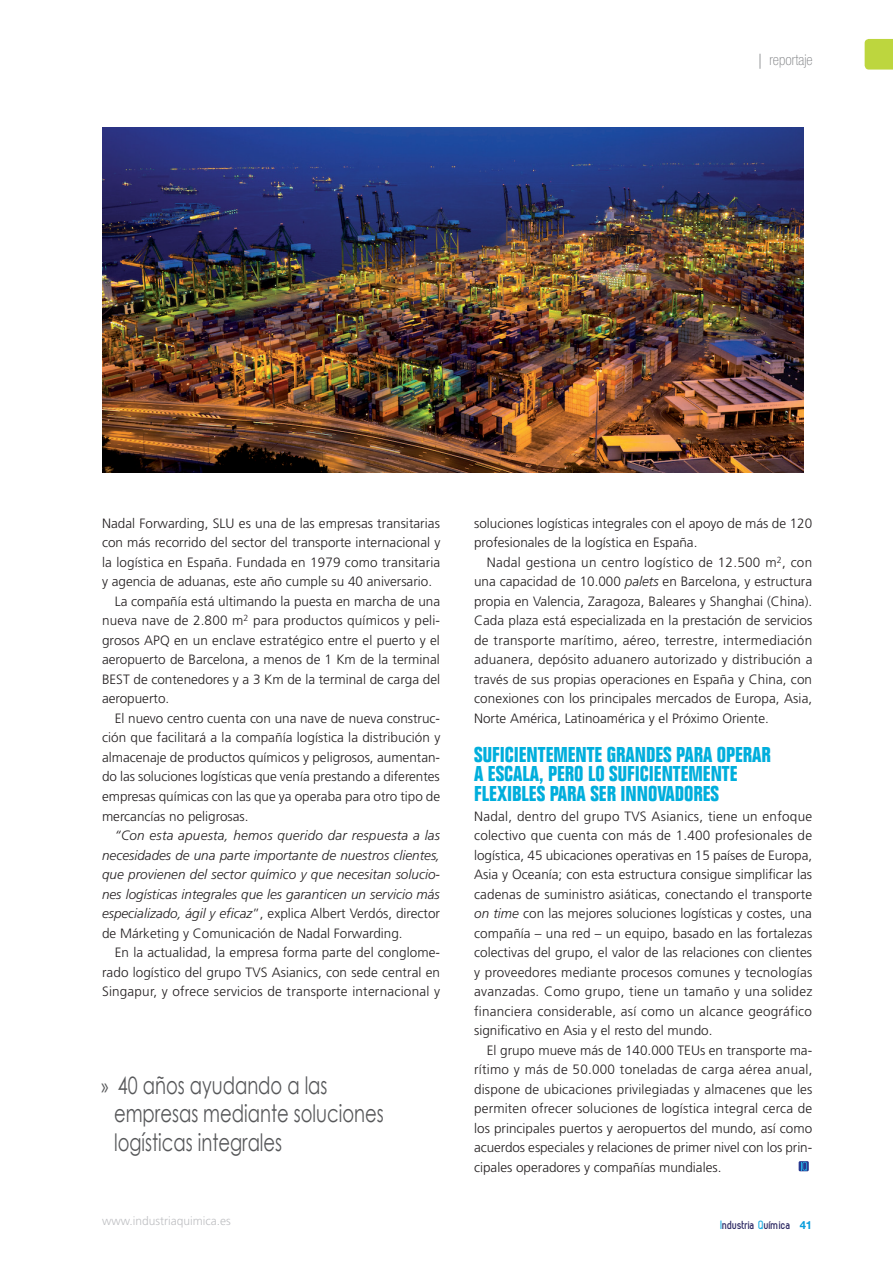
<style>
.page{position:relative;width:893px;height:1263px;background:#fff}
.page>*{position:absolute;margin:0;border:0;box-sizing:border-box;transform-origin:0 0}
.t1{font:24px/28.5px "Century Gothic";color:#57585a;scale:.75 1}
._02_IQ_APARTADO{font:700 condensed 21px/19.5px "Folio";color:#00aedc}
.t2{font:100 condensed 15px "Helvetica Neue LT Std";color:#808285}
._01-TEXTO{font:300 13.5px/19.5px "Frutiger";color:#231f20;text-align:justify}
._01-TEXTO_sin_sangri{font:300 13.5px/19.5px "Frutiger";color:#231f20;text-align:justify}
._01-TEXTO-2{font:italic 300 13.5px/19.5px "Frutiger";color:#231f20;text-align:justify}
.t3{font:300 12px "Frutiger";color:#bebfc2}
.t4{font:700 12px "Zag";color:#27235f}
.s1{font-family:"Frutiger";font-weight:300}
.s2{font-style:normal}
.s3{font-family:"Myriad Pro"}
.s4{font-style:italic}
.s5{color:#1bace1}
.s6{font-family:"Helvetica Neue LT Std";font-size:11.25px;color:#069ddc}
</style>
<div class="page">
<svg style="left:865px;top:39px;width:28px;height:31px"></svg>
<img style="left:102px;top:128px;width:702px;height:344px">
<div style="left:799px;top:1161px;width:10px;height:10px;background:#283890"></div>
<svg style="left:801px;top:1162px;width:6px;height:9px"></svg>
<p class="t2" style="left:758px;top:51px;width:56px"><span class="s1">|</span> reportaje</p>
<p class="_01-TEXTO_sin_sangri" style="left:102px;top:514px;width:340px">Nadal Forwarding, SLU es una de las empresas transitarias con más recorrido del sector del transporte internacional y la logística en España. Fundada en 1979 como transitaria y agencia de aduanas, este año cumple su 40 aniversario.</p>
<p class="_01-TEXTO" style="left:102px;top:592px;width:340px;text-indent:13px">La compañía está ultimando la puesta en marcha de una nueva nave de 2.800 m<sup>2</sup> para productos químicos y peli&shy;grosos APQ en un enclave estratégico entre el puerto y el aeropuerto de Barcelona, a menos de 1 Km de la terminal BEST de contenedores y a 3 Km de la terminal de carga del aeropuerto.</p>
<p class="_01-TEXTO" style="left:102px;top:709px;width:340px;text-indent:13px">El nuevo centro cuenta con una nave de nueva construc&shy;ción que facilitará a la compañía logística la distribución y almacenaje de productos químicos y peligrosos, aumentan&shy;do las soluciones logísticas que venía prestando a diferentes empresas químicas con las que ya operaba para otro tipo de mercancías no peligrosas.</p>
<p class="_01-TEXTO-2" style="left:102px;top:826px;width:340px;text-indent:13px">“Con esta apuesta, hemos querido dar respuesta a las necesidades de una parte importante de nuestros clientes, que provienen del sector químico y que necesitan solucio&shy;nes logísticas integrales que les garanticen un servicio más especializado, ágil y eficaz<span class="s2">”, explica Albert Verdós, director de Márketing y Comunicación de Nadal Forwarding.</span></p>
<p class="_01-TEXTO" style="left:102px;top:943px;width:340px;text-indent:13px">En la actualidad, la empresa forma parte del conglome&shy;rado logístico del grupo TVS Asianics, con sede central en Singapur, y ofrece servicios de transporte internacional y</p>
<p class="t1" style="left:114px;top:1070px;width:361px;text-indent:-13px"><span class="s3">»</span> 40 años ayudando a las empresas mediante soluciones logísticas integrales</p>
<p class="_01-TEXTO" style="left:474px;top:514px;width:340px">soluciones logísticas integrales con el apoyo de más de 120 profesionales de la logística en España.</p>
<p class="_01-TEXTO" style="left:474px;top:553px;width:340px;text-indent:13px">Nadal gestiona un centro logístico de 12.500 m<sup>2</sup>, con una capacidad de 10.000 <span class="s4">palets</span> en Barcelona, y estructura propia en Valencia, Zaragoza, Baleares y Shanghai (China).<br>Cada plaza está especializada en la prestación de servicios de transporte marítimo, aéreo, terrestre, intermediación aduanera, depósito aduanero autorizado y distribución a través de sus propias operaciones en España y China, con conexiones con los principales mercados de Europa, Asia, Norte América, Latinoamérica y el Próximo Oriente.</p>
<p class="_02_IQ_APARTADO" style="left:474px;top:745px;width:298px">SUFICIENTEMENTE GRANDES PARA OPERAR<br>A ESCALA, PERO LO SUFICIENTEMENTE<br>FLEXIBLES PARA SER INNOVADORES</p>
<p class="_01-TEXTO_sin_sangri" style="left:474px;top:806px;width:340px">Nadal, dentro del grupo TVS Asianics, tiene un enfoque colectivo que cuenta con más de 1.400 profesionales de logística, 45 ubicaciones operativas en 15 países de Europa, Asia y Oceanía; con esta estructura consigue simplificar las cadenas de suministro asiáticas, conectando el transporte <span class="s4">on time</span> con las mejores soluciones logísticas y costes, una compañía – una red – un equipo, basado en las fortalezas colectivas del grupo, el valor de las relaciones con clientes y proveedores mediante procesos comunes y tecnologías avanzadas. Como grupo, tiene un tamaño y una solidez financiera considerable, así como un alcance geográfico significativo en Asia y el resto del mundo.</p>
<p class="_01-TEXTO" style="left:474px;top:1040px;width:340px;text-indent:13px">El grupo mueve más de 140.000 TEUs en transporte ma&shy;rítimo y más de 50.000 toneladas de carga aérea anual, dispone de ubicaciones privilegiadas y almacenes que les permiten ofrecer soluciones de logística integral cerca de los principales puertos y aeropuertos del mundo, así como acuerdos especiales y relaciones de primer nivel con los prin&shy;cipales operadores y compañías mundiales.</p>
<p class="t3" style="left:102px;top:1214px;width:130px">www.industriaquimica.es</p>
<p class="t4" style="left:720px;top:1218px;width:93px"><span class="s5">I</span>ndustria <span class="s5">Q</span>uímica <span class="s6">41</span></p>
</div>
